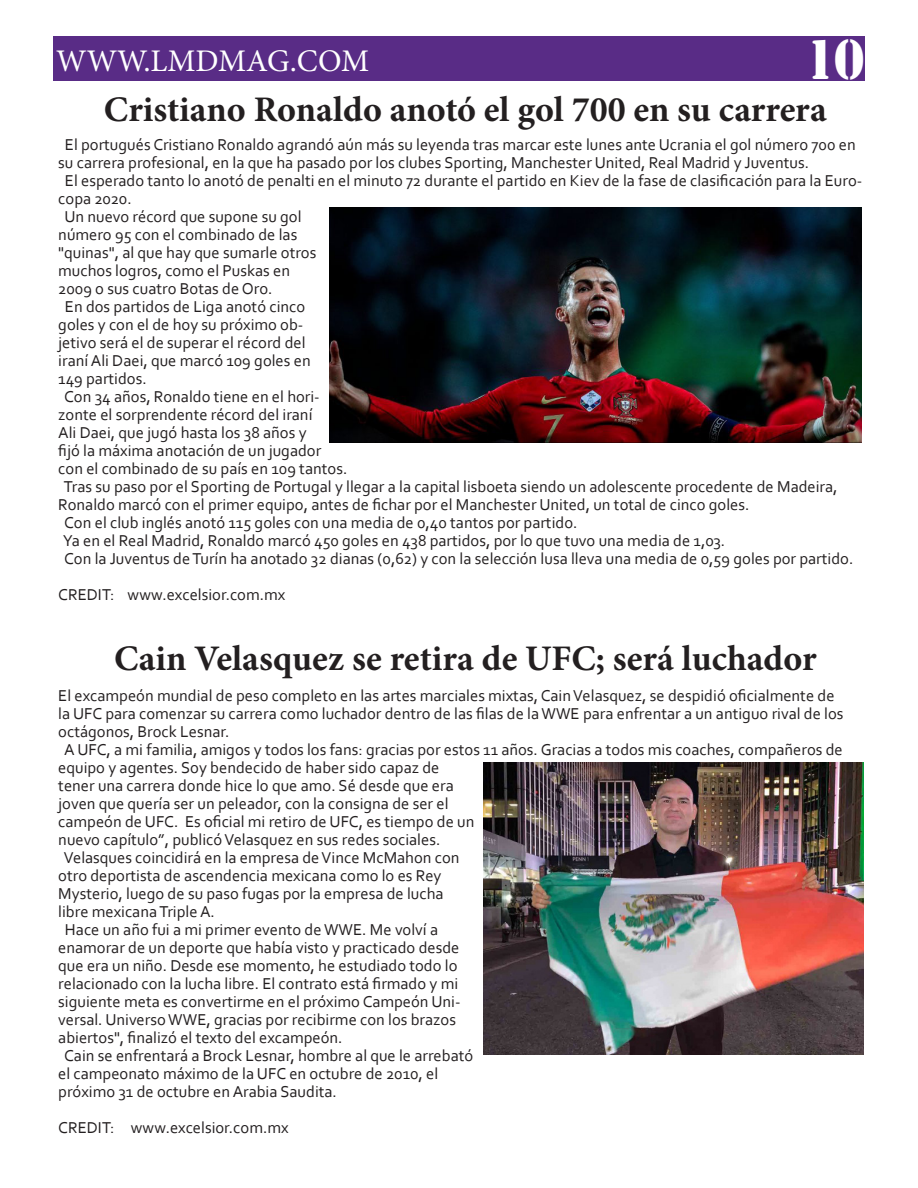
<style>
.page{position:relative;width:918px;height:1188px;background:#fff}
.page>*{position:absolute;margin:0;border:0;box-sizing:border-box;transform-origin:0 0}
.t1{font:52.35px "Stencil Std";color:#fff;scale:.88 1}
.t2{font:700 36px "Minion Pro";color:#231f20}
.t3{font:31.5px "Minion Pro";color:#fff}
.t4{font:16.5px "Corbel";color:#231f20}
</style>
<div class="page">
<div style="left:53px;top:37px;width:812px;height:44px;background:#592c86"></div>
<img style="left:329px;top:208px;width:532px;height:234px">
<img style="left:483px;top:763px;width:381px;height:291px">
<h3 class="t3" style="left:56px;top:40px;width:315px">WWW.LMDMAG.COM</h3>
<h1 class="t1" style="left:806px;top:26px;width:67px">10</h1>
<h2 class="t2" style="left:104px;top:84px;width:725px">Cristiano Ronaldo anotó el gol 700 en su carrera</h2>
<p class="t4" style="left:65px;top:134px;width:792px">El portugués Cristiano Ronaldo agrandó aún más su leyenda tras marcar este lunes ante Ucrania el gol número 700 en</p>
<p class="t4" style="left:58px;top:152px;width:752px">su carrera profesional, en la que ha pasado por los clubes Sporting, Manchester United, Real Madrid y Juventus.</p>
<p class="t4" style="left:65px;top:170px;width:799px">El esperado tanto lo anotó de penalti en el minuto 72 durante el partido en Kiev de la fase de clasificación para la Euro-</p>
<p class="t4" style="left:58px;top:188px;width:75px">copa 2020.</p>
<p class="t4" style="left:64px;top:206px;width:239px">Un nuevo récord que supone su gol</p>
<p class="t4" style="left:58px;top:224px;width:241px">número 95 con el combinado de las</p>
<p class="t4" style="left:58px;top:242px;width:260px">"quinas", al que hay que sumarle otros</p>
<p class="t4" style="left:58px;top:260px;width:233px">muchos logros, como el Puskas en</p>
<p class="t4" style="left:58px;top:278px;width:216px">2009 o sus cuatro Botas de Oro.</p>
<p class="t4" style="left:65px;top:296px;width:242px">En dos partidos de Liga anotó cinco</p>
<p class="t4" style="left:58px;top:314px;width:247px">goles y con el de hoy su próximo ob-</p>
<p class="t4" style="left:58px;top:332px;width:249px">jetivo será el de superar el récord del</p>
<p class="t4" style="left:58px;top:350px;width:254px">iraní Ali Daei, que marcó 109 goles en</p>
<p class="t4" style="left:58px;top:368px;width:90px">149 partidos.</p>
<p class="t4" style="left:64px;top:386px;width:257px">Con 34 años, Ronaldo tiene en el hori-</p>
<p class="t4" style="left:58px;top:404px;width:256px">zonte el sorprendente récord del iraní</p>
<p class="t4" style="left:58px;top:422px;width:250px">Ali Daei, que jugó hasta los 38 años y</p>
<p class="t4" style="left:58px;top:440px;width:264px">fijó la máxima anotación de un jugador</p>
<p class="t4" style="left:58px;top:458px;width:291px">con el combinado de su país en 109 tantos.</p>
<p class="t4" style="left:64px;top:476px;width:775px">Tras su paso por el Sporting de Portugal y llegar a la capital lisboeta siendo un adolescente procedente de Madeira,</p>
<p class="t4" style="left:58px;top:494px;width:693px">Ronaldo marcó con el primer equipo, antes de fichar por el Manchester United, un total de cinco goles.</p>
<p class="t4" style="left:64px;top:512px;width:515px">Con el club inglés anotó 115 goles con una media de 0,40 tantos por partido.</p>
<p class="t4" style="left:63px;top:530px;width:664px">Ya en el Real Madrid, Ronaldo marcó 450 goles en 438 partidos, por lo que tuvo una media de 1,03.</p>
<p class="t4" style="left:64px;top:548px;width:791px">Con la Juventus de Turín ha anotado 32 dianas (0,62) y con la selección lusa lleva una media de 0,59 goles por partido.</p>
<p class="t4" style="left:58px;top:584px;width:228px">CREDIT: www.excelsior.com.mx</p>
<h2 class="t2" style="left:114px;top:633px;width:704px">Cain Velasquez se retira de UFC; será luchador</h2>
<p class="t4" style="left:58px;top:685px;width:778px">El excampeón mundial de peso completo en las artes marciales mixtas, Cain Velasquez, se despidió oficialmente de</p>
<p class="t4" style="left:58px;top:703px;width:787px">la UFC para comenzar su carrera como luchador dentro de las filas de la WWE para enfrentar a un antiguo rival de los</p>
<p class="t4" style="left:58px;top:721px;width:173px">octágonos, Brock Lesnar.</p>
<p class="t4" style="left:64px;top:739px;width:780px">A UFC, a mi familia, amigos y todos los fans: gracias por estos 11 años. Gracias a todos mis coaches, compañeros de</p>
<p class="t4" style="left:58px;top:757px;width:383px">equipo y agentes. Soy bendecido de haber sido capaz de</p>
<p class="t4" style="left:58px;top:775px;width:397px">tener una carrera donde hice lo que amo. Sé desde que era</p>
<p class="t4" style="left:58px;top:793px;width:392px">joven que quería ser un peleador, con la consigna de ser el</p>
<p class="t4" style="left:58px;top:811px;width:418px">campeón de UFC. Es oficial mi retiro de UFC, es tiempo de un</p>
<p class="t4" style="left:58px;top:829px;width:384px">nuevo capítulo”, publicó Velasquez en sus redes sociales.</p>
<p class="t4" style="left:64px;top:847px;width:397px">Velasques coincidirá en la empresa de Vince McMahon con</p>
<p class="t4" style="left:58px;top:865px;width:385px">otro deportista de ascendencia mexicana como lo es Rey</p>
<p class="t4" style="left:58px;top:883px;width:387px">Mysterio, luego de su paso fugas por la empresa de lucha</p>
<p class="t4" style="left:58px;top:901px;width:158px">libre mexicana Triple A.</p>
<p class="t4" style="left:65px;top:919px;width:375px">Hace un año fui a mi primer evento de WWE. Me volví a</p>
<p class="t4" style="left:58px;top:937px;width:403px">enamorar de un deporte que había visto y practicado desde</p>
<p class="t4" style="left:58px;top:955px;width:401px">que era un niño. Desde ese momento, he estudiado todo lo</p>
<p class="t4" style="left:58px;top:973px;width:401px">relacionado con la lucha libre. El contrato está firmado y mi</p>
<p class="t4" style="left:58px;top:991px;width:404px">siguiente meta es convertirme en el próximo Campeón Uni-</p>
<p class="t4" style="left:58px;top:1009px;width:399px">versal. Universo WWE, gracias por recibirme con los brazos</p>
<p class="t4" style="left:58px;top:1027px;width:286px">abiertos", finalizó el texto del excampeón.</p>
<p class="t4" style="left:64px;top:1045px;width:411px">Cain se enfrentará a Brock Lesnar, hombre al que le arrebató</p>
<p class="t4" style="left:58px;top:1063px;width:381px">el campeonato máximo de la UFC en octubre de 2010, el</p>
<p class="t4" style="left:58px;top:1081px;width:280px">próximo 31 de octubre en Arabia Saudita.</p>
<p class="t4" style="left:58px;top:1117px;width:232px">CREDIT: www.excelsior.com.mx</p>
</div>
